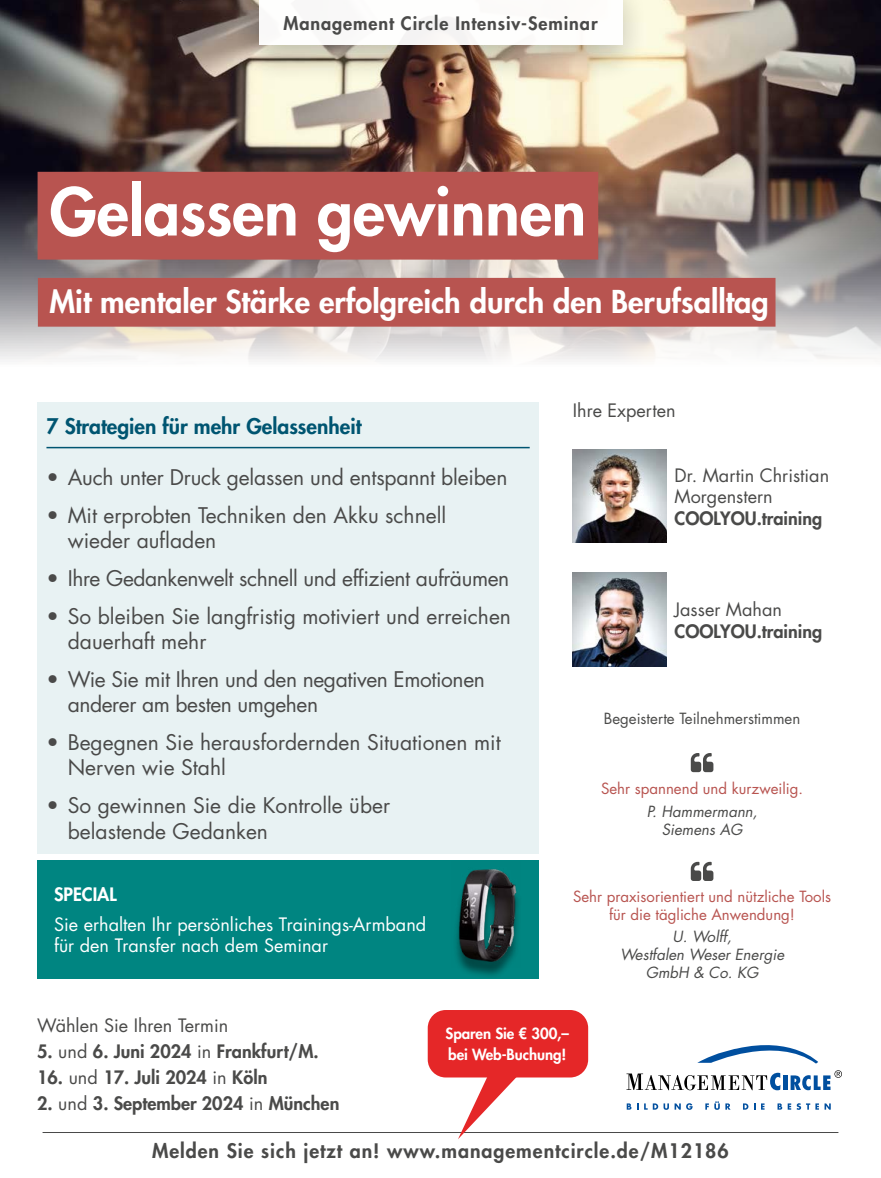
<style>
.page{position:relative;width:881px;height:1178px;background:#fff}
.page>*{position:absolute;margin:0;border:0;box-sizing:border-box;transform-origin:0 0}
.t1{font:800 63.75px "Futura Std";color:#fff}
.t2{font:800 30.6px "Futura Std";color:#fff}
.t3{font:21px/25.2px "Futura Std";color:#4a4a49}
.t4{font:21px/25.2px "Futura Std";letter-spacing:-.02em;color:#4a4a49}
.t5{font:800 21px "Futura Std";color:#005571}
.t6{font:800 19.5px "Futura Std";letter-spacing:.05em;color:#4a4a49}
.t7{font:800 18px "Futura Std";color:#4a4a49}
.t8{font:18px/21.6px "Futura Std";color:#4a4a49}
.t9{font:18px/21.6px "Futura Std";color:#fff}
.t10{font:800 18px "Futura Std";letter-spacing:.05em;color:#4a4a49}
.t11{font:800 18px "Futura Std";color:#fff}
.t12{font:15px/18px "Futura Std";color:#b85450;text-align:center}
.t13{font:italic 15px/18px "Futura Std";color:#4a4a49;text-align:center}
.t14{font:800 15px/21px "Futura Std";letter-spacing:-.005em;color:#fff}
.t15{font:15px "Futura Std";color:#4a4a49}
.s1{font-weight:400}
</style>
<div class="page">
<img style="left:0;top:0;width:880px;height:360px">
<svg style="left:626px;top:1103px;width:12px;height:6px"></svg>
<svg style="left:644px;top:1103px;width:24px;height:7px"></svg>
<svg style="left:674px;top:1103px;width:18px;height:7px"></svg>
<svg style="left:705px;top:1103px;width:3px;height:6px"></svg>
<svg style="left:714px;top:1101px;width:5px;height:9px"></svg>
<svg style="left:725px;top:1103px;width:5px;height:6px"></svg>
<svg style="left:743px;top:1103px;width:21px;height:6px"></svg>
<svg style="left:777px;top:1103px;width:13px;height:6px"></svg>
<svg style="left:796px;top:1103px;width:22px;height:7px"></svg>
<svg style="left:824px;top:1103px;width:6px;height:6px"></svg>
<div style="left:782px;top:1075px;width:5px;height:15px;background:#004f9f"></div>
<svg style="left:697px;top:1045px;width:120px;height:18px"></svg>
<svg style="left:626px;top:1073px;width:154px;height:17px"></svg>
<svg style="left:790px;top:1070px;width:51px;height:20px"></svg>
<div style="left:230px;top:0;width:419px;height:86px;background:#000;opacity:.25"></div>
<div style="left:259px;top:0;width:363px;height:45px;background:#fff"></div>
<div style="left:37px;top:859px;width:502px;height:119px;background:#008581"></div>
<div style="left:37px;top:402px;width:502px;height:451px;background:#e8f2f3"></div>
<hr style="left:46px;top:447px;width:483px;height:1px;background:#005571">
<div style="left:38px;top:172px;width:560px;height:88px;background:#b85450"></div>
<div style="left:38px;top:278px;width:737px;height:49px;background:#b85450"></div>
<hr style="left:43px;top:1132px;width:795px;height:1px;background:#4a4a49">
<div style="left:453px;top:874px;width:69px;height:105px;background:#000;opacity:.45"></div>
<img style="left:453px;top:869px;width:67px;height:98px">
<img style="left:572px;top:573px;width:94px;height:93px">
<img style="left:572px;top:449px;width:94px;height:94px">
<svg style="left:690px;top:862px;width:23px;height:19px"></svg>
<svg style="left:690px;top:753px;width:23px;height:19px"></svg>
<svg style="left:458px;top:1077px;width:69px;height:62px"></svg>
<div style="left:427px;top:1010px;width:161px;height:67px;background:#e52728;border-radius:18px"></div>
<p class="t10" style="left:283px;top:12px;width:315px">Management Circle Intensiv-Seminar</p>
<h1 class="t1" style="left:50px;top:172px;width:538px">Gelassen gewinnen</h1>
<h2 class="t2" style="left:50px;top:283px;width:720px">Mit mentaler Stärke erfolgreich durch den Berufsalltag</h2>
<p class="t5" style="left:46px;top:413px;width:316px">7 Strategien für mehr Gelassenheit</p>
<p class="t3" style="left:46px;top:465px;width:462px">• Auch unter Druck gelassen und entspannt bleiben</p>
<p class="t3" style="left:68px;top:503px;width:380px;text-indent:-21px">• Mit erprobten Techniken den Akku schnell wieder aufladen</p>
<p class="t4" style="left:46px;top:566px;width:464px">• Ihre Gedankenwelt schnell und effizient aufräumen</p>
<p class="t3" style="left:68px;top:604px;width:444px;text-indent:-21px">• So bleiben Sie langfristig motiviert und erreichen dauerhaft mehr</p>
<p class="t4" style="left:68px;top:667px;width:418px;text-indent:-21px">• Wie Sie mit Ihren und den negativen Emotionen anderer am besten umgehen</p>
<p class="t3" style="left:68px;top:730px;width:434px;text-indent:-21px">• Begegnen Sie herausfordernden Situationen mit<br>Nerven wie Stahl</p>
<p class="t3" style="left:68px;top:793px;width:324px;text-indent:-21px">• So gewinnen Sie die Kontrolle über belastende Gedanken</p>
<p class="t11" style="left:54px;top:882px;width:64px">SPECIAL</p>
<p class="t9" style="left:54px;top:913px;width:373px">Sie erhalten Ihr persönliches Trainings-Armband für den Transfer nach dem Seminar</p>
<p class="t8" style="left:572px;top:399px;width:104px">Ihre Experten</p>
<p class="t8" style="left:674px;top:464px;width:156px">Dr. Martin Christian<br>Morgenstern</p>
<p class="t7" style="left:674px;top:507px;width:149px">COOLYOU.training</p>
<p class="t8" style="left:674px;top:599px;width:109px">Jasser Mahan</p>
<p class="t7" style="left:674px;top:620px;width:149px">COOLYOU.training</p>
<p class="t15" style="left:603px;top:708px;width:198px">Begeisterte Teilnehmerstimmen</p>
<p class="t12" style="left:600px;top:780px;width:204px">Sehr spannend und kurzweilig.</p>
<p class="t13" style="left:646px;top:802px;width:112px">P. Hammermann,<br>Siemens AG</p>
<p class="t12" style="left:573px;top:888px;width:259px">Sehr praxisorientiert und nützliche Tools für die tägliche Anwendung!</p>
<p class="t13" style="left:619px;top:928px;width:165px">U. Wolff,<br>Westfalen Weser Energie<br>GmbH &amp; Co. KG</p>
<p class="t8" style="left:37px;top:1015px;width:193px">Wählen Sie Ihren Termin</p>
<p class="t7" style="left:37px;top:1040px;width:283px">5. <span class="s1">und</span> 6. Juni 2024 <span class="s1">in</span> Frankfurt/M.</p>
<p class="t7" style="left:37px;top:1066px;width:232px">16. <span class="s1">und</span> 17. Juli 2024 <span class="s1">in</span> Köln</p>
<p class="t7" style="left:37px;top:1092px;width:304px">2. <span class="s1">und</span> 3. September 2024 <span class="s1">in</span> München</p>
<p class="t14" style="left:445px;top:1023px;width:125px">Sparen Sie € 300,– bei Web-Buchung!</p>
<p class="t6" style="left:152px;top:1139px;width:578px">Melden Sie sich jetzt an! www.managementcircle.de/M12186</p>
</div>
